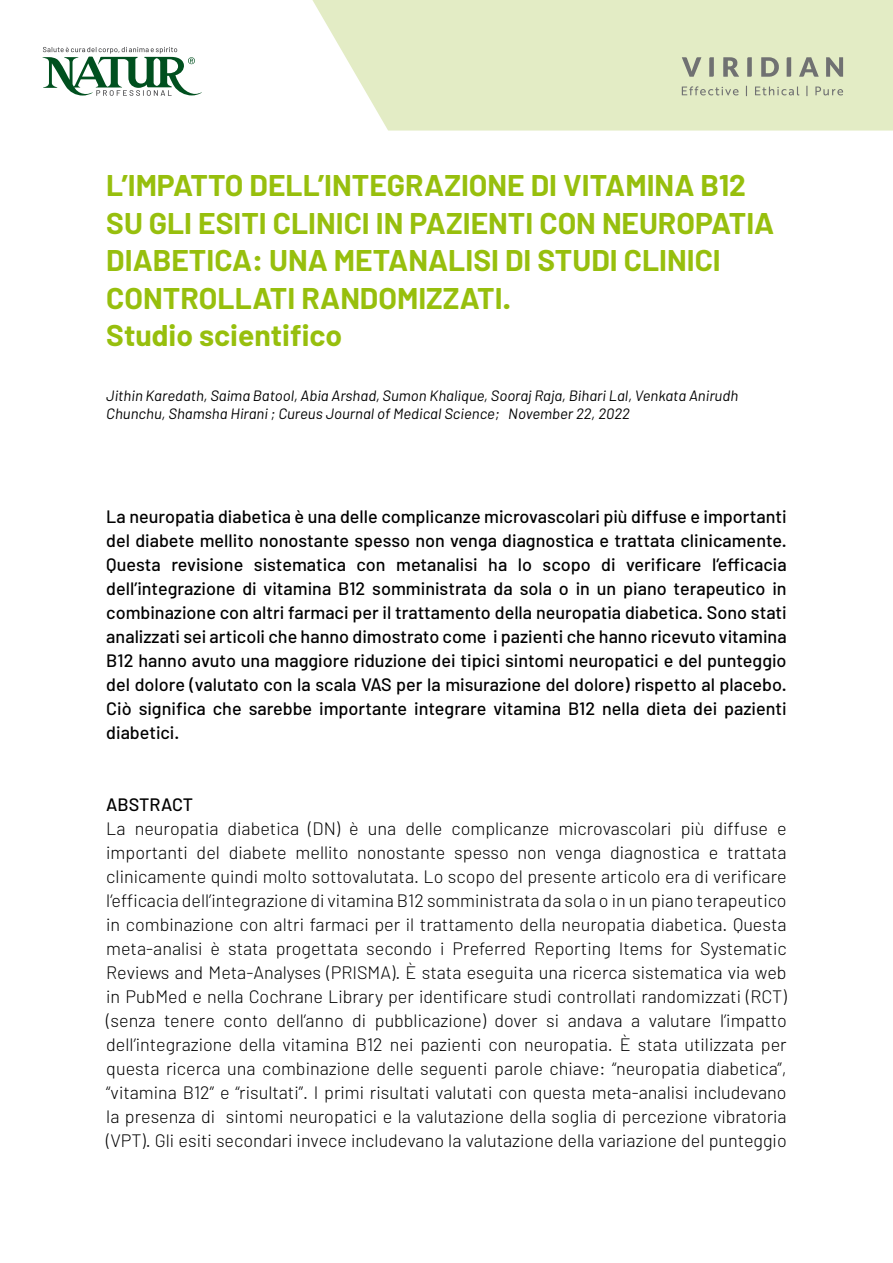
<style>
.page{position:relative;width:893px;height:1263px;background:#fff}
.page>*{position:absolute;margin:0;border:0;box-sizing:border-box;transform-origin:0 0}
.t1{font:700 30px/37.5px "Barlow";color:#97bf0d}
.t2{font:300 18px/24px "Barlow";color:#000;text-align:justify}
.t3{font:500 18px/24px "Barlow";color:#000;text-align:justify}
.t4{font:italic 15px/18px "Barlow";color:#000}
</style>
<div class="page">
<div style="left:543px;top:0;width:350px;height:131px;background:#e3ecc5"></div>
<svg style="left:42px;top:0;width:501px;height:131px"></svg>
<svg style="left:43px;top:47px;width:159px;height:49px"></svg>
<svg style="left:826px;top:57px;width:17px;height:20px"></svg>
<svg style="left:761px;top:57px;width:18px;height:20px"></svg>
<svg style="left:723px;top:57px;width:16px;height:20px"></svg>
<svg style="left:799px;top:57px;width:20px;height:20px"></svg>
<svg style="left:682px;top:57px;width:19px;height:20px"></svg>
<svg style="left:709px;top:57px;width:5px;height:20px"></svg>
<svg style="left:787px;top:57px;width:4px;height:20px"></svg>
<svg style="left:747px;top:57px;width:5px;height:20px"></svg>
<svg style="left:815px;top:87px;width:28px;height:9px"></svg>
<svg style="left:682px;top:86px;width:57px;height:10px"></svg>
<svg style="left:755px;top:87px;width:44px;height:9px"></svg>
<h1 class="t1" style="left:106px;top:167px;width:670px">L’IMPATTO DELL’INTEGRAZIONE DI VITAMINA B12<br>SU GLI ESITI CLINICI IN PAZIENTI CON NEUROPATIA DIABETICA: UNA METANALISI DI STUDI CLINICI CONTROLLATI RANDOMIZZATI.<br>Studio scientifico</h1>
<p class="t4" style="left:106px;top:386px;width:633px">Jithin Karedath, Saima Batool, Abia Arshad, Sumon Khalique, Sooraj Raja, Bihari Lal, Venkata Anirudh<br>Chunchu, Shamsha Hirani ; Cureus Journal of Medical Science; November 22, 2022</p>
<p class="t3" style="left:106px;top:504px;width:682px">La neuropatia diabetica è una delle complicanze microvascolari più diffuse e importanti del diabete mellito nonostante spesso non venga diagnostica e trattata clinicamente.<br>Questa revisione sistematica con metanalisi ha lo scopo di verificare l’efficacia dell’integrazione di vitamina B12 somministrata da sola o in un piano terapeutico in combinazione con altri farmaci per il trattamento della neuropatia diabetica. Sono stati analizzati sei articoli che hanno dimostrato come i pazienti che hanno ricevuto vitamina B12 hanno avuto una maggiore riduzione dei tipici sintomi neuropatici e del punteggio del dolore (valutato con la scala VAS per la misurazione del dolore) rispetto al placebo.<br>Ciò significa che sarebbe importante integrare vitamina B12 nella dieta dei pazienti diabetici.</p>
<p class="t3" style="left:106px;top:792px;width:88px">ABSTRACT</p>
<p class="t2" style="left:106px;top:816px;width:682px">La neuropatia diabetica (DN) è una delle complicanze microvascolari più diffuse e importanti del diabete mellito nonostante spesso non venga diagnostica e trattata clinicamente quindi molto sottovalutata. Lo scopo del presente articolo era di verificare l’efficacia dell’integrazione di vitamina B12 somministrata da sola o in un piano terapeutico in combinazione con altri farmaci per il trattamento della neuropatia diabetica. Questa meta-analisi è stata progettata secondo i Preferred Reporting Items for Systematic Reviews and Meta-Analyses (PRISMA). È stata eseguita una ricerca sistematica via web in PubMed e nella Cochrane Library per identificare studi controllati randomizzati (RCT) (senza tenere conto dell’anno di pubblicazione) dover si andava a valutare l’impatto dell’integrazione della vitamina B12 nei pazienti con neuropatia. È stata utilizzata per questa ricerca una combinazione delle seguenti parole chiave: “neuropatia diabetica”, “vitamina B12” e “risultati”. I primi risultati valutati con questa meta-analisi includevano la presenza di sintomi neuropatici e la valutazione della soglia di percezione vibratoria (VPT). Gli esiti secondari invece includevano la valutazione della variazione del punteggio</p>
</div>
